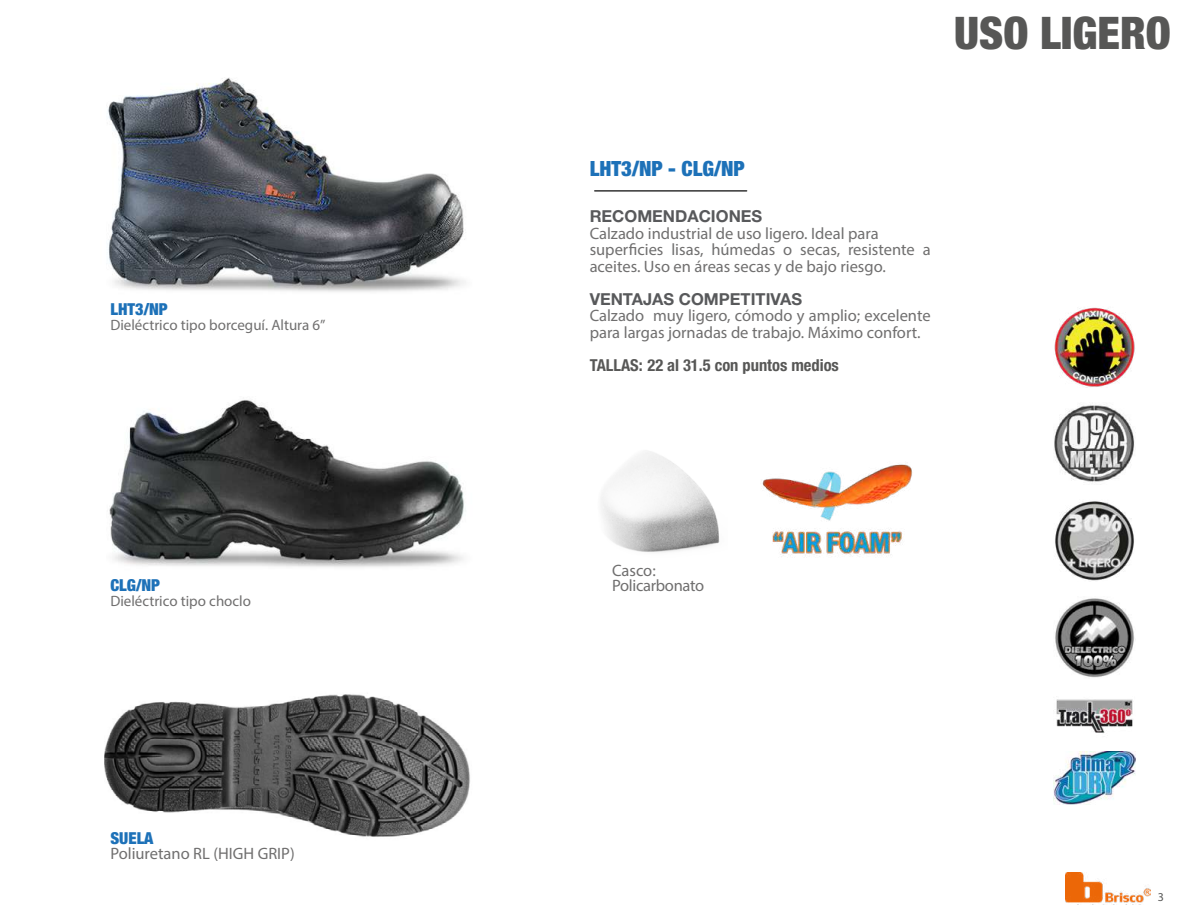
<style>
.page{position:relative;width:1188px;height:918px;background:#fff}
.page>*{position:absolute;margin:0;border:0;box-sizing:border-box;transform-origin:0 0}
.t1{font:900 condensed 45px "Helvetica Neue LT Std";color:#575756}
.t2{font:900 condensed 21px "Helvetica Neue LT Std";color:#1d71b8}
.t3{font:16.5px/16.5px "Myriad Pro";color:#706f6f}
.t4{font:700 16.5px "Helvetica Neue LT Std";color:#58595b}
.t5{font:700 condensed 16.5px "Helvetica Neue LT Std";color:#575756}
.t6{font:16.5px/15px "Myriad Pro";letter-spacing:-.02em;color:#706f6f}
.t7{font:900 condensed 16.5px "Helvetica Neue LT Std";color:#1d71b8}
.t8{font:15px "Myriad Pro";color:#706f6f}
.t9{font:12px "Myriad Pro";color:#575756}
</style>
<div class="page">
<img style="left:1066px;top:872px;width:85px;height:31px">
<img style="left:109px;top:400px;width:357px;height:167px">
<img style="left:104px;top:694px;width:366px;height:143px">
<img style="left:108px;top:77px;width:358px;height:215px">
<hr style="left:595px;top:190px;width:152px;height:2px;background:#000">
<img style="left:601px;top:451px;width:119px;height:101px">
<img style="left:762px;top:464px;width:151px;height:93px">
<img style="left:1055px;top:501px;width:79px;height:80px">
<img style="left:1056px;top:699px;width:77px;height:34px">
<img style="left:1054px;top:751px;width:81px;height:53px">
<img style="left:1054px;top:405px;width:81px;height:77px">
<img style="left:1055px;top:598px;width:79px;height:80px">
<img style="left:1054px;top:307px;width:81px;height:81px">
<p class="t7" style="left:110px;top:299px;width:59px">LHT3/NP</p>
<p class="t8" style="left:110px;top:316px;width:217px">Dieléctrico tipo borceguí. Altura 6”</p>
<p class="t7" style="left:110px;top:575px;width:51px">CLG/NP</p>
<p class="t8" style="left:110px;top:592px;width:142px">Dieléctrico tipo choclo</p>
<p class="t7" style="left:110px;top:828px;width:45px">SUELA</p>
<p class="t3" style="left:110px;top:845px;width:186px">Poliuretano RL (HIGH GRIP)</p>
<h1 class="t1" style="left:954px;top:5px;width:218px">USO LIGERO</h1>
<p class="t2" style="left:590px;top:155px;width:157px">LHT3/NP - CLG/NP</p>
<p class="t4" style="left:590px;top:206px;width:174px">RECOMENDACIONES</p>
<p class="t3" style="left:590px;top:224px;width:343px">Calzado industrial de uso ligero. Ideal para superficies lisas, húmedas o secas, resistente a aceites. Uso en áreas secas y de bajo riesgo.</p>
<p class="t4" style="left:590px;top:288px;width:214px">VENTAJAS COMPETITIVAS</p>
<p class="t3" style="left:590px;top:307px;width:343px">Calzado muy ligero, cómodo y amplio; excelente para largas jornadas de trabajo. Máximo confort.</p>
<p class="t5" style="left:590px;top:355px;width:251px">TALLAS: 22 al 31.5 con puntos medios</p>
<p class="t6" style="left:612px;top:563px;width:94px">Casco:<br>Policarbonato</p>
<p class="t9" style="left:1158px;top:890px;width:8px">3</p>
</div>
